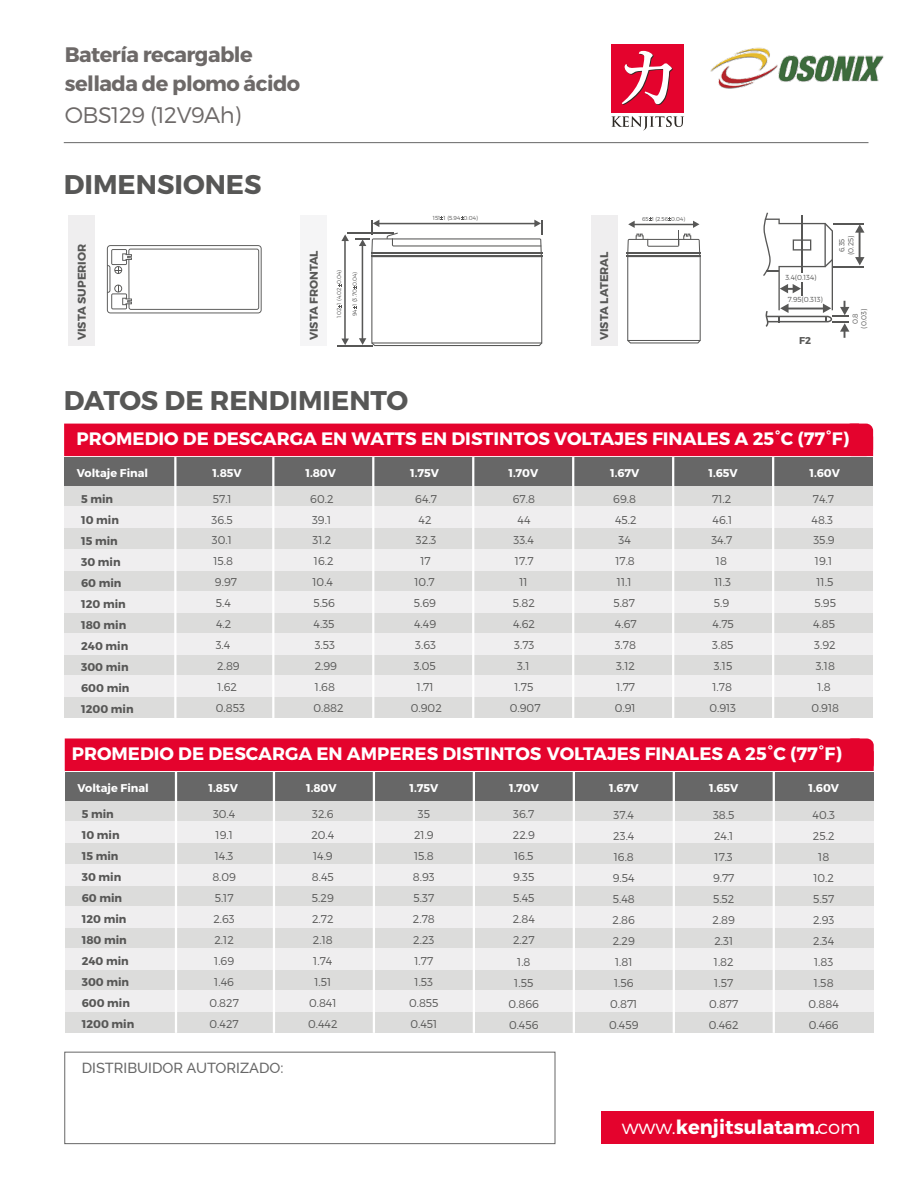
<style>
.page{position:relative;width:918px;height:1188px;background:#fff}
.page>*{position:absolute;margin:0;border:0;box-sizing:border-box;transform-origin:0 0}
.t1{font:700 27px "Montserrat";color:#575756}
.t2{font:300 22.5px "Montserrat";letter-spacing:-.025em;color:#6d6968}
.t3{font:700 21px/29.2px "Montserrat";letter-spacing:-.025em;color:#6d6968}
.t4{font:700 19.5px "Montserrat";color:#fff}
.t5{font:700 18px "Montserrat";color:#fff}
.t6{font:500 14.55px "Raleway";color:#676767}
.t7{font:300 11.25px/21px "Montserrat";color:#575756;text-align:center}
.t8{font:700 11.25px/21px "Montserrat";color:#575756}
.t9{font:700 11.25px "Montserrat";color:#fff}
.t10{font:700 9.9px "Montserrat";color:#575756}
.t11{font:300 7.35px/8.7px "Montserrat";color:#575756;text-align:center}
.t12{font:300 5.85px "Montserrat";color:#575756}
.t13{font:300 5.7px "Montserrat";color:#575756}
.s1{font-weight:300}
</style>
<div class="page">
<div style="left:65px;top:801px;width:809px;height:21px;background:#dcdcdb"></div>
<div style="left:65px;top:843px;width:809px;height:21px;background:#dcdcdb"></div>
<div style="left:65px;top:885px;width:809px;height:21px;background:#dcdcdb"></div>
<div style="left:65px;top:927px;width:809px;height:21px;background:#dcdcdb"></div>
<div style="left:65px;top:970px;width:809px;height:21px;background:#dcdcdb"></div>
<div style="left:65px;top:1012px;width:809px;height:21px;background:#dcdcdb"></div>
<div style="left:65px;top:772px;width:809px;height:29px;background:#676767"></div>
<div style="left:65px;top:822px;width:809px;height:21px;background:#efeeef"></div>
<div style="left:65px;top:864px;width:809px;height:21px;background:#efeeef"></div>
<div style="left:65px;top:906px;width:809px;height:21px;background:#efeeef"></div>
<div style="left:65px;top:948px;width:809px;height:22px;background:#efeeef"></div>
<div style="left:65px;top:991px;width:809px;height:21px;background:#efeeef"></div>
<hr style="left:175px;top:772px;width:2px;height:261px;background:#fff">
<hr style="left:273px;top:772px;width:2px;height:261px;background:#fff">
<hr style="left:373px;top:772px;width:2px;height:261px;background:#fff">
<hr style="left:473px;top:772px;width:2px;height:261px;background:#fff">
<hr style="left:573px;top:772px;width:2px;height:261px;background:#fff">
<hr style="left:673px;top:772px;width:2px;height:261px;background:#fff">
<hr style="left:773px;top:772px;width:2px;height:261px;background:#fff">
<div style="left:65px;top:739px;width:809px;height:32px;background:#e4032d"></div>
<div style="left:845px;top:739px;width:29px;height:32px;background:#e4032d;border-radius:7px"></div>
<div style="left:64px;top:1052px;width:491px;height:92px;border:1px solid #676767"></div>
<div style="left:601px;top:1111px;width:273px;height:33px;background:#e4032d"></div>
<img style="left:710px;top:47px;width:174px;height:42px">
<div style="left:611px;top:44px;width:73px;height:69px;background:#e4032d"></div>
<svg style="left:622px;top:51px;width:51px;height:54px"></svg>
<svg style="left:611px;top:116px;width:73px;height:14px"></svg>
<hr style="left:64px;top:142px;width:804px;height:1px;background:#676767">
<div style="left:68px;top:215px;width:27px;height:131px;background:#efeeef"></div>
<div style="left:591px;top:215px;width:27px;height:131px;background:#efeeef"></div>
<svg style="left:107px;top:245px;width:155px;height:68px"></svg>
<svg style="left:627px;top:218px;width:74px;height:125px"></svg>
<hr style="left:337px;top:345px;width:35px;height:1px;background:#575756">
<hr style="left:371px;top:252px;width:172px;height:1px;background:#575756">
<hr style="left:371px;top:256px;width:172px;height:1px;background:#575756">
<svg style="left:338px;top:217px;width:204px;height:129px"></svg>
<hr style="left:833px;top:223px;width:30px;height:1px;background:#575756">
<hr style="left:832px;top:266px;width:31px;height:1px;background:#575756">
<svg style="left:855px;top:224px;width:10px;height:41px"></svg>
<svg style="left:763px;top:213px;width:86px;height:125px"></svg>
<div style="left:64px;top:486px;width:809px;height:21px;background:#dcdcdb"></div>
<div style="left:64px;top:528px;width:809px;height:21px;background:#dcdcdb"></div>
<div style="left:64px;top:570px;width:809px;height:21px;background:#dcdcdb"></div>
<div style="left:64px;top:612px;width:809px;height:22px;background:#dcdcdb"></div>
<div style="left:64px;top:655px;width:809px;height:21px;background:#dcdcdb"></div>
<div style="left:64px;top:697px;width:809px;height:21px;background:#dcdcdb"></div>
<div style="left:64px;top:457px;width:809px;height:29px;background:#676767"></div>
<div style="left:64px;top:507px;width:809px;height:21px;background:#efeeef"></div>
<div style="left:64px;top:549px;width:809px;height:21px;background:#efeeef"></div>
<div style="left:64px;top:591px;width:809px;height:21px;background:#efeeef"></div>
<div style="left:64px;top:634px;width:809px;height:21px;background:#efeeef"></div>
<div style="left:64px;top:676px;width:809px;height:21px;background:#efeeef"></div>
<hr style="left:174px;top:457px;width:3px;height:261px;background:#fff">
<hr style="left:272px;top:457px;width:2px;height:261px;background:#fff">
<hr style="left:372px;top:457px;width:2px;height:261px;background:#fff">
<hr style="left:472px;top:457px;width:2px;height:261px;background:#fff">
<hr style="left:572px;top:457px;width:2px;height:261px;background:#fff">
<hr style="left:672px;top:457px;width:2px;height:261px;background:#fff">
<hr style="left:772px;top:457px;width:2px;height:261px;background:#fff">
<div style="left:64px;top:424px;width:809px;height:32px;background:#e4032d"></div>
<div style="left:844px;top:424px;width:29px;height:32px;background:#e4032d;border-radius:7px"></div>
<div style="left:300px;top:215px;width:27px;height:131px;background:#f5f5f6"></div>
<h3 class="t3" style="left:65px;top:40px;width:237px">Batería recargable sellada de plomo ácido</h3>
<h2 class="t2" style="left:65px;top:101px;width:178px">OBS129 (12V9Ah)</h2>
<h1 class="t1" style="left:64px;top:168px;width:199px">DIMENSIONES</h1>
<p class="t12" style="left:433px;top:214px;width:46px">151 1 (5.94 0.04)</p>
<p class="t8" style="left:72px;top:340px;width:98px;rotate:-90deg">VISTA SUPERIOR</p>
<p class="t8" style="left:594px;top:340px;width:90px;rotate:-90deg">VISTA LATERAL</p>
<p class="t8" style="left:303px;top:340px;width:92px;rotate:-90deg">VISTA FRONTAL</p>
<p class="t12" style="left:336px;top:318px;width:49px;rotate:-90deg">102 1 (4.02 0.04)</p>
<p class="t12" style="left:351px;top:316px;width:46px;rotate:-90deg">94 1 (3.70 0.04)</p>
<h1 class="t1" style="left:64px;top:384px;width:346px">DATOS DE RENDIMIENTO</h1>
<p class="t13" style="left:642px;top:215px;width:44px">65 1 (2.56 0.04)</p>
<p class="t11" style="left:785px;top:273px;width:33px">3.4(0.134)</p>
<p class="t11" style="left:788px;top:295px;width:37px">7.95(0.313)</p>
<p class="t10" style="left:799px;top:335px;width:13px">F2</p>
<p class="t11" style="left:838px;top:255px;width:21px;rotate:-90deg">6.35 (0.25)</p>
<p class="t11" style="left:851px;top:329px;width:21px;rotate:-90deg">0.8 (0.03)</p>
<h3 class="t5" style="left:77px;top:428px;width:774px">PROMEDIO DE DESCARGA EN WATTS EN DISTINTOS VOLTAJES FINALES A 25°C (77°F)</h3>
<p class="t9" style="left:77px;top:466px;width:73px">Voltaje Final</p>
<p class="t9" style="left:212px;top:466px;width:31px">1.85V</p>
<p class="t9" style="left:305px;top:466px;width:32px">1.80V</p>
<p class="t9" style="left:410px;top:466px;width:30px">1.75V</p>
<p class="t9" style="left:508px;top:466px;width:32px">1.70V</p>
<p class="t9" style="left:610px;top:466px;width:31px">1.67V</p>
<p class="t9" style="left:708px;top:466px;width:31px">1.65V</p>
<p class="t9" style="left:809px;top:466px;width:32px">1.60V</p>
<p class="t8" style="left:81px;top:489px;width:54px">5 min<br>10 min<br>15 min<br>30 min<br>60 min<br>120 min<br>180 min<br>240 min<br>300 min<br>600 min<br>1200 min</p>
<p class="t7" style="left:212px;top:489px;width:23px;text-align:left">57.1<br>36.5</p>
<p class="t7" style="left:212px;top:529px;width:22px">30.1</p>
<p class="t7" style="left:213px;top:550px;width:21px">15.8</p>
<p class="t7" style="left:215px;top:571px;width:24px">9.97</p>
<p class="t7" style="left:216px;top:592px;width:17px">5.4</p>
<p class="t7" style="left:216px;top:613px;width:17px">4.2</p>
<p class="t7" style="left:216px;top:634px;width:16px">3.4</p>
<p class="t7" style="left:217px;top:655px;width:24px">2.89</p>
<p class="t7" style="left:217px;top:676px;width:21px">1.62</p>
<p class="t7" style="left:216px;top:697px;width:31px">0.853</p>
<p class="t7" style="left:310px;top:489px;width:25px;text-align:left">60.2<br>39.1</p>
<p class="t7" style="left:312px;top:529px;width:33px;text-align:left">31.2<br>16.2<br>10.4<br>5.56<br>4.35<br>3.53<br>2.99<br>1.68<br>0.882</p>
<p class="t7" style="left:415px;top:489px;width:23px;text-align:left">64.7<br>42</p>
<p class="t7" style="left:411px;top:529px;width:32px">32.3<br>17<br>10.7<br>5.69<br>4.49<br>3.63<br>3.05<br>1.71<br>0.902</p>
<p class="t7" style="left:513px;top:489px;width:24px">67.8<br>44</p>
<p class="t7" style="left:510px;top:529px;width:32px">33.4<br>17.7<br>11<br>5.82<br>4.62<br>3.73<br>3.1<br>1.75<br>0.907</p>
<p class="t7" style="left:613px;top:489px;width:25px;text-align:left">69.8<br>45.2</p>
<p class="t7" style="left:613px;top:529px;width:25px">34<br>17.8<br>11.1<br>5.87<br>4.67<br>3.78<br>3.12<br>1.77<br>0.91</p>
<p class="t7" style="left:712px;top:489px;width:21px;text-align:left">71.2<br>46.1</p>
<p class="t7" style="left:709px;top:529px;width:28px">34.7<br>18<br>11.3<br>5.9<br>4.75<br>3.85<br>3.15<br>1.78<br>0.913</p>
<p class="t7" style="left:812px;top:489px;width:24px;text-align:left">74.7<br>48.3</p>
<p class="t7" style="left:811px;top:529px;width:29px">35.9<br>19.1<br>11.5<br>5.95<br>4.85<br>3.92<br>3.18<br>1.8<br>0.918</p>
<h3 class="t5" style="left:72px;top:743px;width:771px">PROMEDIO DE DESCARGA EN AMPERES DISTINTOS VOLTAJES FINALES A 25°C (77°F)</h3>
<p class="t9" style="left:78px;top:781px;width:73px">Voltaje Final</p>
<p class="t9" style="left:208px;top:781px;width:31px">1.85V</p>
<p class="t9" style="left:306px;top:781px;width:32px">1.80V</p>
<p class="t9" style="left:410px;top:781px;width:30px">1.75V</p>
<p class="t9" style="left:509px;top:781px;width:32px">1.70V</p>
<p class="t9" style="left:609px;top:781px;width:31px">1.67V</p>
<p class="t9" style="left:709px;top:781px;width:31px">1.65V</p>
<p class="t9" style="left:809px;top:781px;width:32px">1.60V</p>
<p class="t7" style="left:308px;top:804px;width:31px">32.6<br>20.4<br>14.9<br>8.45<br>5.29<br>2.72<br>2.18<br>1.74<br>1.51<br>0.841<br>0.442</p>
<p class="t7" style="left:409px;top:804px;width:31px">35<br>21.9<br>15.8<br>8.93<br>5.37<br>2.78<br>2.23<br>1.77<br>1.53<br>0.855<br>0.451</p>
<p class="t7" style="left:509px;top:804px;width:32px">36.7<br>22.9<br>16.5<br>9.35<br>5.45<br>2.84<br>2.27<br>1.8<br>1.55<br>0.866<br>0.456</p>
<p class="t7" style="left:609px;top:804px;width:31px">37.4<br>23.4<br>16.8<br>9.54<br>5.48<br>2.86<br>2.29<br>1.81<br>1.56<br>0.871<br>0.459</p>
<p class="t7" style="left:709px;top:804px;width:31px">38.5<br>24.1<br>17.3<br>9.77<br>5.52<br>2.89<br>2.31<br>1.82<br>1.57<br>0.877<br>0.462</p>
<p class="t7" style="left:809px;top:804px;width:32px">40.3<br>25.2<br>18<br>10.2<br>5.57<br>2.93<br>2.34<br>1.83<br>1.58<br>0.884<br>0.466</p>
<p class="t8" style="left:82px;top:804px;width:54px">5 min<br>10 min<br>15 min<br>30 min<br>60 min<br>120 min<br>180 min<br>240 min<br>300 min<br>600 min<br>1200 min</p>
<p class="t7" style="left:209px;top:804px;width:31px">30.4<br>19.1<br>14.3<br>8.09<br>5.17<br>2.63<br>2.12<br>1.69<br>1.46<br>0.827<br>0.427</p>
<p class="t6" style="left:82px;top:1060px;width:203px">DISTRIBUIDOR AUTORIZADO:</p>
<h3 class="t4" style="left:622px;top:1115px;width:240px"><span class="s1">www.</span>kenjitsulatam.<span class="s1">com</span></h3>
</div>
